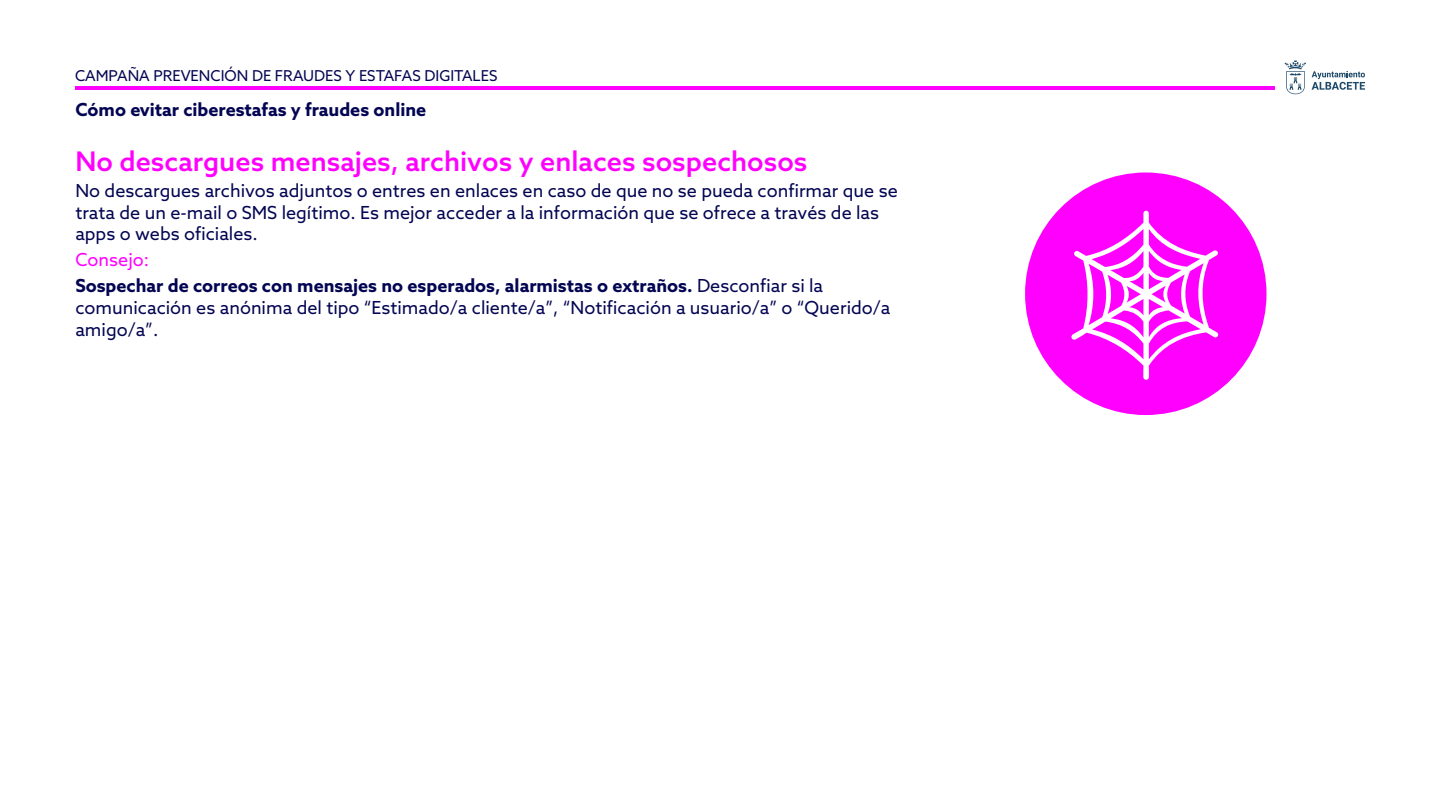
<style>
.page{position:relative;width:1440px;height:810px;background:#fff}
.page>*{position:absolute;margin:0;border:0;box-sizing:border-box;transform-origin:0 0}
.t1{font:500 27px "Azo Sans";color:#f0f}
.t2{font:18px/21.6px "Azo Sans";color:#030552}
.t3{font:700 18px/26.1px "Azo Sans";color:#030552}
.t4{font:15px "Azo Sans";color:#030552}
.s1{font-weight:400;color:#f0f}
.s2{font-weight:400}
</style>
<div class="page">
<svg style="left:1285px;top:60px;width:21px;height:34px"></svg>
<svg style="left:1312px;top:71px;width:53px;height:19px"></svg>
<hr style="left:75px;top:87px;width:1200px;height:3px;background:#f0f">
<div style="left:1025px;top:173px;width:242px;height:242px;background:#f0f;border-radius:50%"></div>
<svg style="left:1071px;top:211px;width:148px;height:169px"></svg>
<p class="t4" style="left:75px;top:66px;width:424px">CAMPAÑA PREVENCIÓN DE FRAUDES Y ESTAFAS DIGITALES</p>
<p class="t3" style="left:75px;top:96px;width:352px">Cómo evitar ciberestafas y fraudes online</p>
<h1 class="t1" style="left:75px;top:143px;width:734px">No descargues mensajes, archivos y enlaces sospechosos</h1>
<p class="t2" style="left:75px;top:179px;width:824px">No descargues archivos adjuntos o entres en enlaces en caso de que no se pueda confirmar que se trata de un e-mail o SMS legítimo. Es mejor acceder a la información que se ofrece a través de las apps o webs oficiales.</p>
<p class="t3" style="left:75px;top:246px;width:749px"><span class="s1">Consejo:<br></span>Sospechar de correos con mensajes no esperados, alarmistas o extraños. <span class="s2">Desconfiar si la</span></p>
<p class="t2" style="left:75px;top:296px;width:817px">comunicación es anónima del tipo “Estimado/a cliente/a”, “Notificación a usuario/a” o “Querido/a amigo/a”.</p>
</div>
